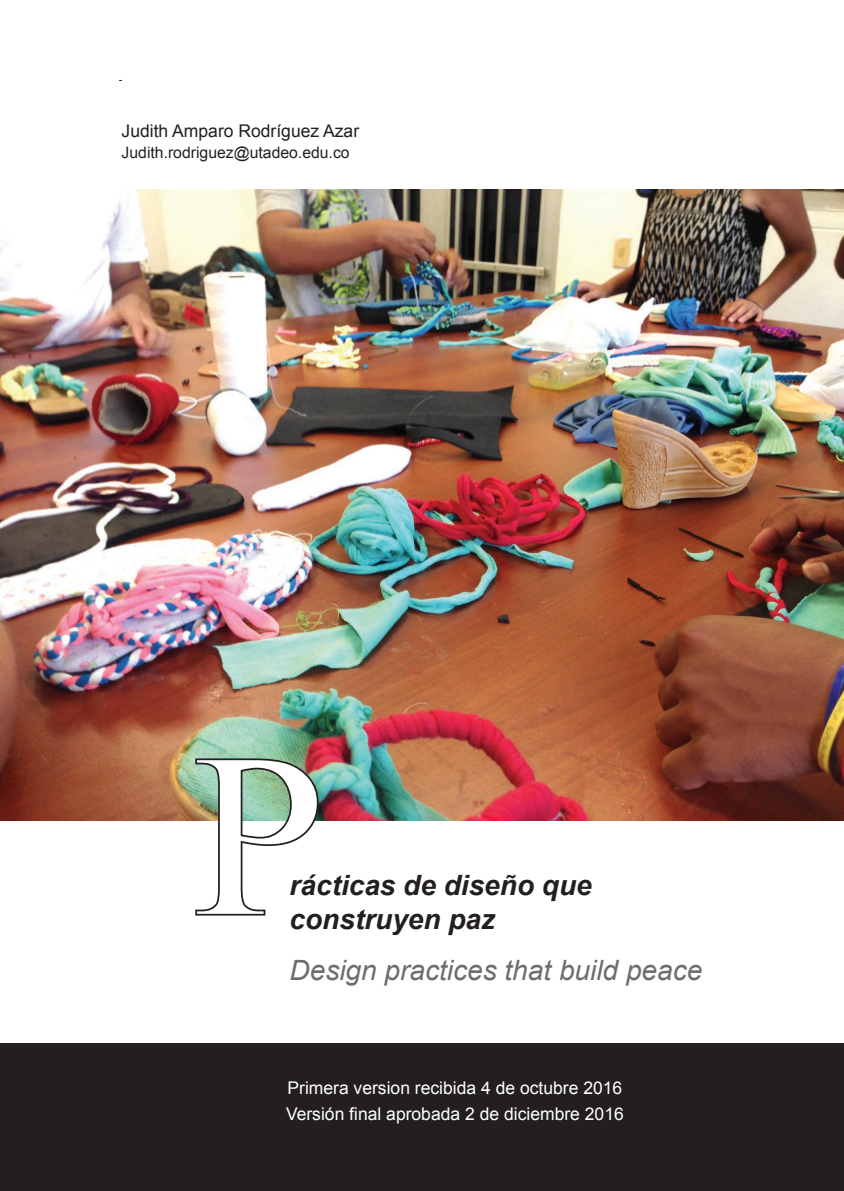
<style>
.page{position:relative;width:844px;height:1191px;background:#fff}
.page>*{position:absolute;margin:0;border:0;box-sizing:border-box;transform-origin:0 0}
.t1{font:italic 700 28px/33.6px "Arial";color:#231f20}
.t2{font:italic 28px "Arial";color:#6c6d70}
.t3{font:17.5px/25.9px "Arial";color:#fff}
.t4{font:17.5px "Arial";color:#231f20}
.t5{font:15.75px "Arial";color:#231f20}
</style>
<div class="page">
<hr style="left:119px;top:80px;width:534px;height:1px;background:#231f20">
<div style="left:0;top:1042px;width:843px;height:148px;background:#231f20"></div>
<img style="left:0;top:189px;width:843px;height:632px">
<svg style="left:194px;top:757px;width:125px;height:159px"></svg>
<div style="left:122px;top:42px;width:647px;height:53px;background:#fff"></div>
<p class="t4" style="left:122px;top:119px;width:239px">Judith Amparo Rodríguez Azar</p>
<p class="t5" style="left:122px;top:142px;width:229px">Judith.rodriguez@utadeo.edu.co</p>
<h1 class="t1" style="left:289px;top:869px;width:303px">rácticas de diseño que construyen paz</h1>
<h1 class="t2" style="left:289px;top:952px;width:414px">Design practices that build peace</h1>
<p class="t3" style="left:286px;top:1074px;width:339px">Primera version recibida 4 de octubre 2016<br>Versión final aprobada 2 de diciembre 2016</p>
</div>
